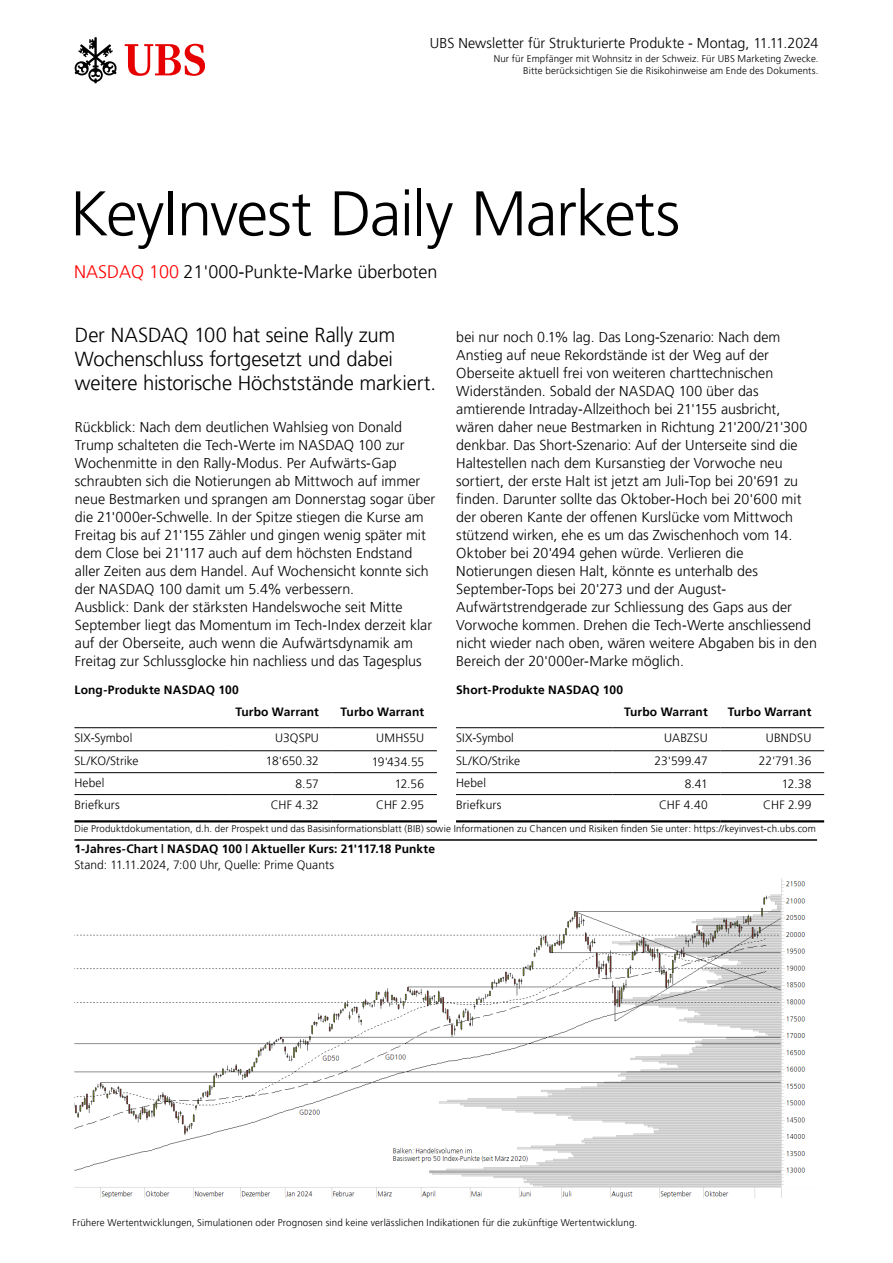
<style>
.page{position:relative;width:893px;height:1263px;background:#fff}
.page>*{position:absolute;margin:0;border:0;box-sizing:border-box;transform-origin:0 0}
.t1{font:300 63px "Frutiger 45";letter-spacing:-.02em;color:#000}
.t2{font:300 20.25px/24px "Frutiger 45";letter-spacing:-.01em;color:#000}
.t3{font:300 18px "Frutiger 45";color:#000}
.t4{font:300 14.25px/18px "Frutiger 45";color:#000}
.t5{font:300 12px "Frutiger 45";letter-spacing:.01em;color:#000}
.t6{font:300 12px "Frutiger 45";letter-spacing:.01em;color:#000}
.t7{font:300 9.75px/12px "Frutiger 45";letter-spacing:.015em;color:#000;text-align:right}
.s1{color:#f00}
</style>
<div class="page">
<svg style="left:125px;top:44px;width:80px;height:32px"></svg>
<svg style="left:74px;top:37px;width:43px;height:46px"></svg>
<img style="left:74px;top:878px;width:732px;height:319px">
<hr style="left:456px;top:727px;width:156px;height:1px;background:#000">
<hr style="left:612px;top:727px;width:108px;height:1px;background:#000">
<hr style="left:720px;top:727px;width:104px;height:1px;background:#000">
<hr style="left:456px;top:750px;width:156px;height:1px;background:#000">
<hr style="left:612px;top:750px;width:108px;height:1px;background:#000">
<hr style="left:720px;top:750px;width:104px;height:1px;background:#000">
<hr style="left:456px;top:772px;width:156px;height:1px;background:#000">
<hr style="left:612px;top:772px;width:108px;height:1px;background:#000">
<hr style="left:720px;top:772px;width:104px;height:1px;background:#000">
<hr style="left:456px;top:794px;width:156px;height:1px;background:#000">
<hr style="left:612px;top:794px;width:108px;height:1px;background:#000">
<hr style="left:720px;top:794px;width:104px;height:1px;background:#000">
<hr style="left:456px;top:820px;width:156px;height:2px;background:#000">
<hr style="left:612px;top:820px;width:108px;height:2px;background:#000">
<hr style="left:720px;top:820px;width:104px;height:2px;background:#000">
<hr style="left:74px;top:839px;width:743px;height:2px;background:#000">
<hr style="left:74px;top:727px;width:157px;height:1px;background:#000">
<hr style="left:231px;top:727px;width:101px;height:1px;background:#000">
<hr style="left:332px;top:727px;width:105px;height:1px;background:#000">
<hr style="left:74px;top:750px;width:157px;height:1px;background:#000">
<hr style="left:231px;top:750px;width:101px;height:1px;background:#000">
<hr style="left:74px;top:772px;width:157px;height:1px;background:#000">
<hr style="left:332px;top:750px;width:105px;height:1px;background:#000">
<hr style="left:231px;top:772px;width:101px;height:1px;background:#000">
<hr style="left:332px;top:772px;width:105px;height:1px;background:#000">
<hr style="left:74px;top:794px;width:157px;height:1px;background:#000">
<hr style="left:231px;top:794px;width:101px;height:1px;background:#000">
<hr style="left:332px;top:794px;width:105px;height:1px;background:#000">
<hr style="left:74px;top:820px;width:157px;height:2px;background:#000">
<hr style="left:231px;top:820px;width:101px;height:2px;background:#000">
<hr style="left:332px;top:820px;width:105px;height:2px;background:#000">
<p class="t4" style="left:430px;top:34px;width:390px">UBS Newsletter für Strukturierte Produkte - Montag, 11.11.2024</p>
<p class="t7" style="left:494px;top:53px;width:326px">Nur für Empfänger mit Wohnsitz in der Schweiz. Für UBS Marketing Zwecke.<br>Bitte berücksichtigen Sie die Risikohinweise am Ende des Dokuments.</p>
<h1 class="t1" style="left:70px;top:177px;width:612px">KeyInvest Daily Markets</h1>
<p class="t3" style="left:74px;top:261px;width:365px"><span class="s1">NASDAQ 100</span> 21'000-Punkte-Marke überboten</p>
<h2 class="t2" style="left:75px;top:323px;width:362px">Der NASDAQ 100 hat seine Rally zum<br>Wochenschluss fortgesetzt und dabei weitere historische Höchststände markiert.</h2>
<p class="t4" style="left:75px;top:418px;width:362px">Rückblick: Nach dem deutlichen Wahlsieg von Donald Trump schalteten die Tech-Werte im NASDAQ 100 zur Wochenmitte in den Rally-Modus. Per Aufwärts-Gap schraubten sich die Notierungen ab Mittwoch auf immer neue Bestmarken und sprangen am Donnerstag sogar über die 21'000er-Schwelle. In der Spitze stiegen die Kurse am Freitag bis auf 21'155 Zähler und gingen wenig später mit dem Close bei 21'117 auch auf dem höchsten Endstand aller Zeiten aus dem Handel. Auf Wochensicht konnte sich der NASDAQ 100 damit um 5.4% verbessern.<br>Ausblick: Dank der stärksten Handelswoche seit Mitte September liegt das Momentum im Tech-Index derzeit klar auf der Oberseite, auch wenn die Aufwärtsdynamik am Freitag zur Schlussglocke hin nachliess und das Tagesplus</p>
<p class="t4" style="left:456px;top:328px;width:362px">bei nur noch 0.1% lag. Das Long-Szenario: Nach dem Anstieg auf neue Rekordstände ist der Weg auf der Oberseite aktuell frei von weiteren charttechnischen Widerständen. Sobald der NASDAQ 100 über das amtierende Intraday-Allzeithoch bei 21'155 ausbricht, wären daher neue Bestmarken in Richtung 21'200/21'300 denkbar. Das Short-Szenario: Auf der Unterseite sind die Haltestellen nach dem Kursanstieg der Vorwoche neu sortiert, der erste Halt ist jetzt am Juli-Top bei 20'691 zu finden. Darunter sollte das Oktober-Hoch bei 20'600 mit der oberen Kante der offenen Kurslücke vom Mittwoch stützend wirken, ehe es um das Zwischenhoch vom 14.<br>Oktober bei 20'494 gehen würde. Verlieren die Notierungen diesen Halt, könnte es unterhalb des September-Tops bei 20'273 und der August-Aufwärtstrendgerade zur Schliessung des Gaps aus der Vorwoche kommen. Drehen die Tech-Werte anschliessend nicht wieder nach oben, wären weitere Abgaben bis in den Bereich der 20'000er-Marke möglich.</p>
<p class="t6" style="left:74px;top:682px;width:166px">Long-Produkte NASDAQ 100</p>
<p class="t6" style="left:456px;top:682px;width:169px">Short-Produkte NASDAQ 100</p>
<p class="t6" style="left:235px;top:705px;width:85px">Turbo Warrant</p>
<p class="t6" style="left:341px;top:705px;width:85px">Turbo Warrant</p>
<p class="t5" style="left:74px;top:731px;width:59px">SIX-Symbol</p>
<p class="t5" style="left:275px;top:731px;width:45px">U3QSPU</p>
<p class="t5" style="left:376px;top:731px;width:49px">UMHS5U</p>
<p class="t5" style="left:74px;top:754px;width:66px">SL/KO/Strike</p>
<p class="t5" style="left:266px;top:754px;width:55px">18'650.32</p>
<p class="t5" style="left:372px;top:755px;width:54px">19'434.55</p>
<p class="t5" style="left:74px;top:776px;width:32px">Hebel</p>
<p class="t5" style="left:295px;top:777px;width:25px">8.57</p>
<p class="t5" style="left:395px;top:777px;width:31px">12.56</p>
<p class="t5" style="left:74px;top:798px;width:47px">Briefkurs</p>
<p class="t5" style="left:271px;top:798px;width:50px">CHF 4.32</p>
<p class="t5" style="left:376px;top:798px;width:49px">CHF 2.95</p>
<p class="t6" style="left:624px;top:705px;width:85px">Turbo Warrant</p>
<p class="t6" style="left:728px;top:705px;width:85px">Turbo Warrant</p>
<p class="t5" style="left:456px;top:731px;width:59px">SIX-Symbol</p>
<p class="t5" style="left:664px;top:731px;width:45px">UABZSU</p>
<p class="t5" style="left:766px;top:731px;width:47px">UBNDSU</p>
<p class="t5" style="left:456px;top:754px;width:66px">SL/KO/Strike</p>
<p class="t5" style="left:654px;top:754px;width:55px">23'599.47</p>
<p class="t5" style="left:759px;top:754px;width:54px">22'791.36</p>
<p class="t5" style="left:456px;top:776px;width:32px">Hebel</p>
<p class="t5" style="left:685px;top:777px;width:25px">8.41</p>
<p class="t5" style="left:782px;top:777px;width:31px">12.38</p>
<p class="t5" style="left:456px;top:798px;width:47px">Briefkurs</p>
<p class="t5" style="left:659px;top:798px;width:50px">CHF 4.40</p>
<p class="t5" style="left:763px;top:798px;width:50px">CHF 2.99</p>
<p class="t7" style="left:74px;top:822px;width:743px">Die Produktdokumentation, d.h. der Prospekt und das Basisinformationsblatt (BIB) sowie Informationen zu Chancen und Risiken finden Sie unter: https://keyinvest-ch.ubs.com</p>
<p class="t6" style="left:74px;top:842px;width:362px">1-Jahres-Chart | NASDAQ 100 | Aktueller Kurs: 21'117.18 Punkte</p>
<p class="t5" style="left:74px;top:858px;width:261px">Stand: 11.11.2024, 7:00 Uhr, Quelle: Prime Quants</p>
<p class="t7" style="left:73px;top:1216px;width:566px">Frühere Wertentwicklungen, Simulationen oder Prognosen sind keine verlässlichen Indikationen für die zukünftige Wertentwicklung.</p>
</div>
